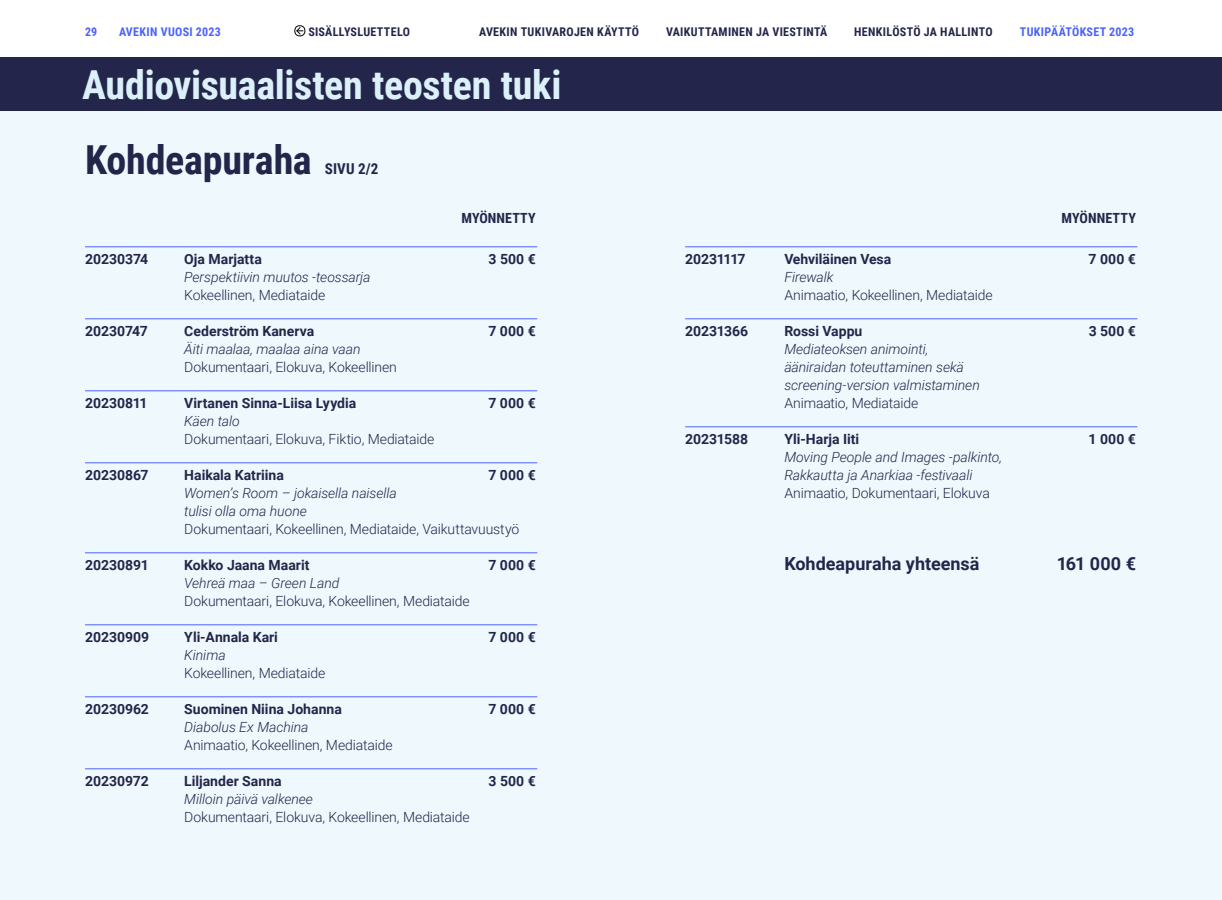
<style>
.page{position:relative;width:1222px;height:900px;background:#fff}
.page>*{position:absolute;margin:0;border:0;box-sizing:border-box;transform-origin:0 0}
.leipis{font:700 40px "Roboto Condensed";letter-spacing:-.01em;color:#dcf0fa}
.leipis-2{font:700 40px "Roboto Condensed";letter-spacing:-.005em;color:#23264a}
.leipis-3{font:700 18px "Roboto";color:#23264a}
.leipis-4{font:700 15px "Roboto Condensed";color:#23264a}
.leipis-5{font:300 14px/18px "Roboto";letter-spacing:-.01em;color:#23264a}
.leipis-6{font:700 14px "Roboto";color:#23264a}
.leipis-7{font:italic 300 14px/18px "Roboto";letter-spacing:-.005em;color:#23264a}
.leipis-8{font:700 14px "Roboto Condensed";letter-spacing:.01em;color:#23264a}
.leipis-9{font:700 14px "Roboto";letter-spacing:-.03em;color:#23264a}
.t1{font:700 12px "Roboto Condensed";letter-spacing:.025em;color:#23264a}
.t2{font:700 12px "Roboto Condensed";letter-spacing:.025em;color:#4b62fe}
.s1{font-style:normal}
.s2{font-style:italic}
</style>
<div class="page">
<div style="left:0;top:57px;width:1222px;height:843px;background:#eff8fd"></div>
<svg style="left:294px;top:25px;width:11px;height:11px"></svg>
<hr style="left:85px;top:247px;width:452px;height:1px;background:#4b62fe">
<hr style="left:85px;top:319px;width:452px;height:1px;background:#4b62fe">
<hr style="left:85px;top:391px;width:452px;height:1px;background:#4b62fe">
<hr style="left:85px;top:463px;width:452px;height:1px;background:#4b62fe">
<hr style="left:85px;top:553px;width:452px;height:1px;background:#4b62fe">
<hr style="left:85px;top:625px;width:452px;height:1px;background:#4b62fe">
<hr style="left:85px;top:697px;width:452px;height:1px;background:#4b62fe">
<hr style="left:85px;top:769px;width:452px;height:1px;background:#4b62fe">
<div style="left:0;top:57px;width:1222px;height:54px;background:#23264a"></div>
<hr style="left:685px;top:247px;width:452px;height:1px;background:#4b62fe">
<hr style="left:685px;top:319px;width:452px;height:1px;background:#4b62fe">
<hr style="left:685px;top:427px;width:452px;height:1px;background:#4b62fe">
<p class="t2" style="left:85px;top:23px;width:14px">29</p>
<p class="t2" style="left:119px;top:23px;width:103px">AVEKIN VUOSI 2023</p>
<p class="t1" style="left:308px;top:23px;width:103px">SISÄLLYSLUETTELO</p>
<p class="t1" style="left:479px;top:23px;width:162px">AVEKIN TUKIVAROJEN KÄYTTÖ</p>
<p class="t1" style="left:666px;top:23px;width:163px">VAIKUTTAMINEN JA VIESTINTÄ</p>
<p class="t1" style="left:854px;top:23px;width:140px">HENKILÖSTÖ JA HALLINTO</p>
<p class="t2" style="left:1020px;top:23px;width:116px">TUKIPÄÄTÖKSET 2023</p>
<p class="leipis" style="left:82px;top:57px;width:481px">Audiovisuaalisten teosten tuki</p>
<p class="leipis-2" style="left:85px;top:132px;width:228px">Kohdeapuraha</p>
<p class="leipis-4" style="left:325px;top:158px;width:55px">SIVU 2/2</p>
<p class="leipis-8" style="left:461px;top:208px;width:76px">MYÖNNETTY</p>
<p class="leipis-6" style="left:85px;top:249px;width:65px">20230374</p>
<p class="leipis-6" style="left:184px;top:249px;width:79px">Oja Marjatta</p>
<p class="leipis-6" style="left:488px;top:249px;width:49px">3 500 €</p>
<p class="leipis-7" style="left:184px;top:268px;width:188px">Perspektiivin muutos -teossarja<br><span class="s1">Kokeellinen, Mediataide</span></p>
<p class="leipis-6" style="left:85px;top:321px;width:64px">20230747</p>
<p class="leipis-6" style="left:184px;top:321px;width:131px">Cederström Kanerva</p>
<p class="leipis-6" style="left:488px;top:321px;width:49px">7 000 €</p>
<p class="leipis-5" style="left:184px;top:340px;width:214px"><span class="s2">Äiti maalaa, maalaa aina vaan<br></span>Dokumentaari, Elokuva, Kokeellinen</p>
<p class="leipis-6" style="left:85px;top:393px;width:64px">20230811</p>
<p class="leipis-6" style="left:184px;top:393px;width:173px">Virtanen Sinna-Liisa Lyydia</p>
<p class="leipis-6" style="left:488px;top:393px;width:49px">7 000 €</p>
<p class="leipis-5" style="left:184px;top:412px;width:252px"><span class="s2">Käen talo<br></span>Dokumentaari, Elokuva, Fiktio, Mediataide</p>
<p class="leipis-6" style="left:85px;top:465px;width:65px">20230867</p>
<p class="leipis-6" style="left:184px;top:465px;width:101px">Haikala Katriina</p>
<p class="leipis-6" style="left:488px;top:465px;width:49px">7 000 €</p>
<p class="leipis-5" style="left:184px;top:484px;width:336px"><span class="s2">Women’s Room – jokaisella naisella<br>tulisi olla oma huone<br></span>Dokumentaari, Kokeellinen, Mediataide, Vaikuttavuustyö</p>
<p class="leipis-6" style="left:85px;top:555px;width:65px">20230891</p>
<p class="leipis-6" style="left:184px;top:555px;width:127px">Kokko Jaana Maarit</p>
<p class="leipis-6" style="left:488px;top:555px;width:49px">7 000 €</p>
<p class="leipis-5" style="left:184px;top:574px;width:287px"><span class="s2">Vehreä maa – Green Land<br></span>Dokumentaari, Elokuva, Kokeellinen, Mediataide</p>
<p class="leipis-6" style="left:85px;top:627px;width:66px">20230909</p>
<p class="leipis-6" style="left:184px;top:627px;width:95px">Yli-Annala Kari</p>
<p class="leipis-6" style="left:488px;top:627px;width:49px">7 000 €</p>
<p class="leipis-5" style="left:184px;top:646px;width:143px"><span class="s2">Kinima<br></span>Kokeellinen, Mediataide</p>
<p class="leipis-6" style="left:85px;top:699px;width:65px">20230962</p>
<p class="leipis-6" style="left:184px;top:699px;width:159px">Suominen Niina Johanna</p>
<p class="leipis-6" style="left:488px;top:699px;width:49px">7 000 €</p>
<p class="leipis-5" style="left:184px;top:718px;width:210px"><span class="s2">Diabolus Ex Machina<br></span>Animaatio, Kokeellinen, Mediataide</p>
<p class="leipis-6" style="left:85px;top:771px;width:65px">20230972</p>
<p class="leipis-6" style="left:184px;top:771px;width:99px">Liljander Sanna</p>
<p class="leipis-6" style="left:488px;top:771px;width:49px">3 500 €</p>
<p class="leipis-5" style="left:184px;top:790px;width:287px"><span class="s2">Milloin päivä valkenee<br></span>Dokumentaari, Elokuva, Kokeellinen, Mediataide</p>
<p class="leipis-8" style="left:1061px;top:208px;width:76px">MYÖNNETTY</p>
<p class="leipis-9" style="left:685px;top:249px;width:62px">20231117</p>
<p class="leipis-6" style="left:784px;top:249px;width:108px">Vehviläinen Vesa</p>
<p class="leipis-6" style="left:1088px;top:249px;width:49px">7 000 €</p>
<p class="leipis-5" style="left:784px;top:268px;width:210px"><span class="s2">Firewalk<br></span>Animaatio, Kokeellinen, Mediataide</p>
<p class="leipis-6" style="left:685px;top:321px;width:64px">20231366</p>
<p class="leipis-6" style="left:784px;top:321px;width:80px">Rossi Vappu</p>
<p class="leipis-6" style="left:1088px;top:321px;width:49px">3 500 €</p>
<p class="leipis-7" style="left:784px;top:340px;width:197px">Mediateoksen animointi, ääniraidan toteuttaminen sekä screening-version valmistaminen<br><span class="s1">Animaatio, Mediataide</span></p>
<p class="leipis-6" style="left:685px;top:429px;width:64px">20231588</p>
<p class="leipis-6" style="left:784px;top:429px;width:76px">Yli-Harja Iiti</p>
<p class="leipis-6" style="left:1088px;top:429px;width:49px">1 000 €</p>
<p class="leipis-7" style="left:784px;top:448px;width:219px">Moving People and Images -palkinto,<br>Rakkautta ja Anarkiaa -festivaali<br><span class="s1">Animaatio, Dokumentaari, Elokuva</span></p>
<p class="leipis-3" style="left:784px;top:551px;width:197px">Kohdeapuraha yhteensä</p>
<p class="leipis-3" style="left:1056px;top:551px;width:81px">161 000 €</p>
</div>
